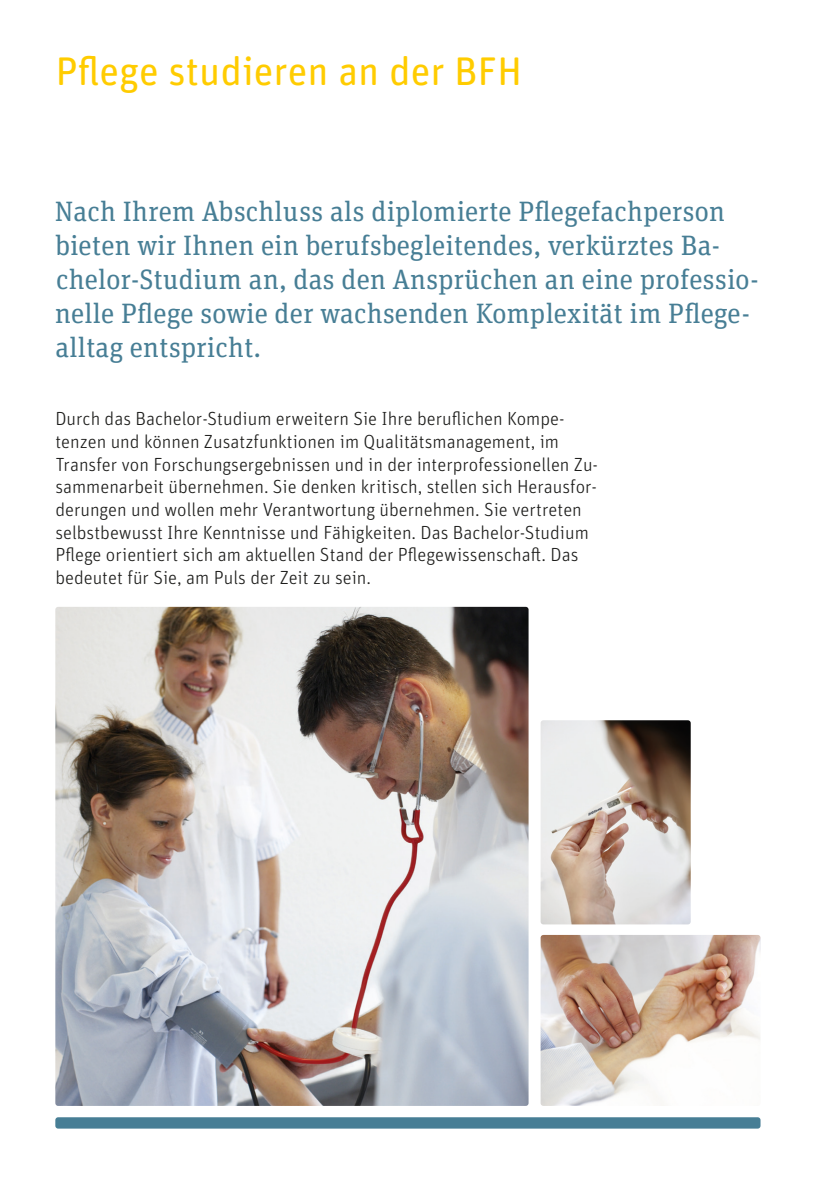
<style>
.page{position:relative;width:840px;height:1191px;background:#fff}
.page>*{position:absolute;margin:0;border:0;box-sizing:border-box;transform-origin:0 0}
.Haupttitel{font:40px "Unit Rounded Pro";color:#fc0}
.Leadtext{font:28px/34px "Unit Slab Pro";color:#477e95}
.t1{font:300 19px/22.6px "Unit Rounded Pro";color:#1d1d1b}
</style>
<div class="page">
<img style="left:540px;top:935px;width:220px;height:171px">
<div style="left:55px;top:1117px;width:705px;height:11px;background:#477e95;border-radius:3px"></div>
<img style="left:55px;top:607px;width:473px;height:499px">
<img style="left:540px;top:720px;width:150px;height:204px">
<p class="Haupttitel" style="left:55px;top:44px;width:468px">Pflege studieren an der BFH</p>
<p class="Leadtext" style="left:55px;top:194px;width:705px">Nach Ihrem Abschluss als diplomierte Pflegefachperson bieten wir Ihnen ein berufsbegleitendes, verkürztes Ba&shy;chelor-Studium an, das den Ansprüchen an eine professio&shy;nelle Pflege sowie der wachsenden Komplexität im Pflege&shy;alltag entspricht.</p>
<p class="t1" style="left:55px;top:407px;width:544px">Durch das Bachelor-Studium erweitern Sie Ihre beruflichen Kompe&shy;tenzen und können Zusatzfunktionen im Qualitätsmanagement, im Transfer von Forschungsergebnissen und in der interprofessionellen Zu&shy;sammenarbeit übernehmen. Sie denken kritisch, stellen sich Herausfor&shy;derungen und wollen mehr Verantwortung übernehmen. Sie vertreten selbstbewusst Ihre Kenntnisse und Fähigkeiten. Das Bachelor-Studium Pflege orientiert sich am aktuellen Stand der Pflegewissenschaft. Das bedeutet für Sie, am Puls der Zeit zu sein.</p>
</div>
